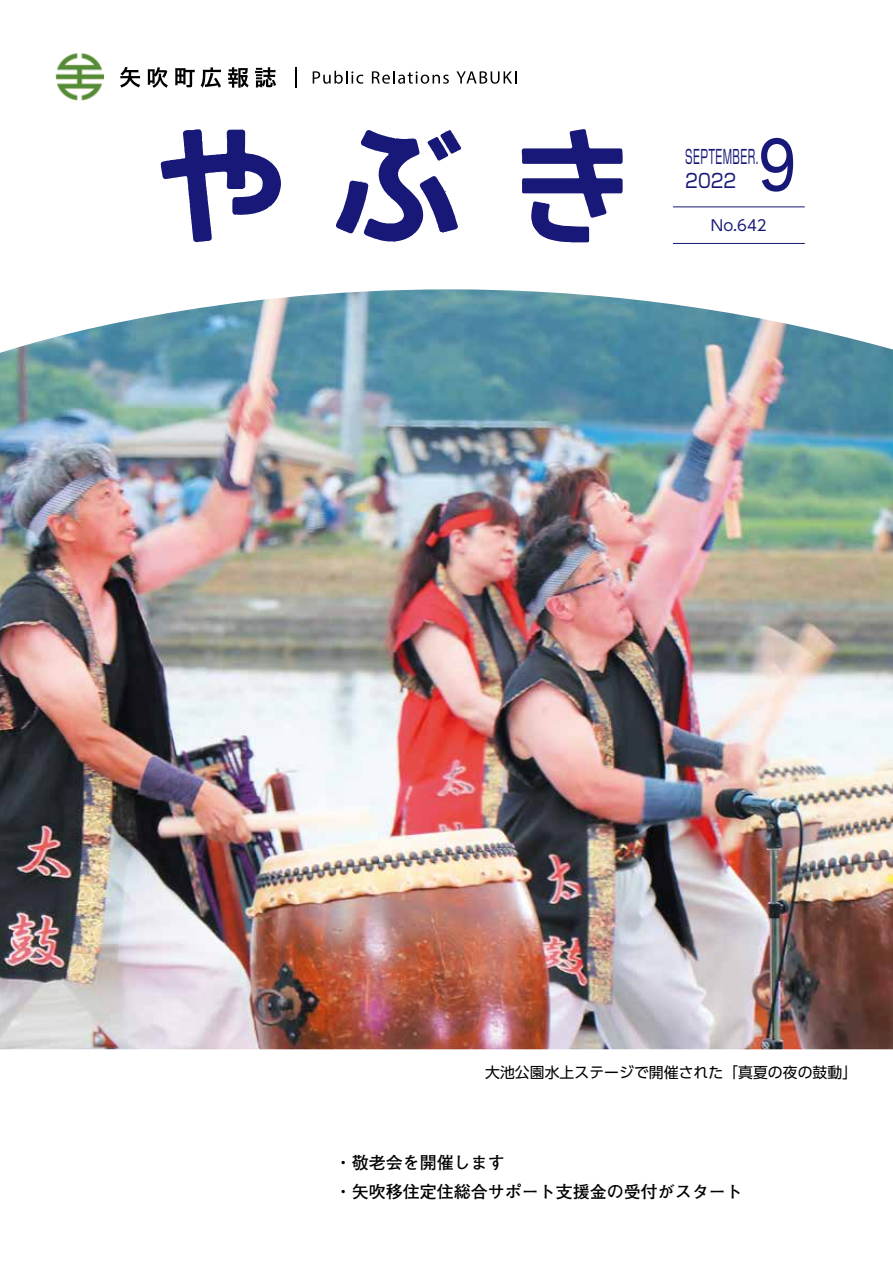
<style>
.page{position:relative;width:893px;height:1263px;background:#fff}
.page>*{position:absolute;margin:0;border:0;box-sizing:border-box;transform-origin:0 0}
.t1{font:66.3px "Hira Kaku Std N W5";color:#181878;scale:.83 1}
.t2{font:19.2px "Shin Go Pro";letter-spacing:.04em;color:#181878;scale:.52 1}
.t3{font:19.2px "Shin Go Pro";letter-spacing:.04em;color:#181878;scale:.88 1}
.t4{font:700 16.95px/29.7px "Futo Go B101 Pr 5";color:#000}
.t5{font:14.85px "UD Shin Go Pr 6";color:#000}
.t6{font:14.85px "UD Shin Go Pro";color:#181878}
</style>
<div class="page">
<svg style="left:120px;top:67px;width:20px;height:21px"></svg>
<svg style="left:148px;top:67px;width:20px;height:21px"></svg>
<svg style="left:175px;top:68px;width:20px;height:19px"></svg>
<svg style="left:201px;top:67px;width:20px;height:21px"></svg>
<svg style="left:228px;top:67px;width:21px;height:21px"></svg>
<svg style="left:255px;top:67px;width:21px;height:20px"></svg>
<svg style="left:296px;top:67px;width:1px;height:21px"></svg>
<svg style="left:313px;top:71px;width:50px;height:13px"></svg>
<svg style="left:372px;top:71px;width:77px;height:13px"></svg>
<svg style="left:456px;top:71px;width:60px;height:13px"></svg>
<svg style="left:521px;top:129px;width:102px;height:114px"></svg>
<svg style="left:336px;top:130px;width:126px;height:113px"></svg>
<svg style="left:160px;top:129px;width:121px;height:114px"></svg>
<img style="left:55px;top:53px;width:48px;height:47px">
<hr style="left:673px;top:207px;width:132px;height:1px;background:#181878">
<hr style="left:673px;top:243px;width:132px;height:1px;background:#181878">
<img style="left:0;top:289px;width:893px;height:760px">
<p class="t2" style="left:685px;top:141px;width:142px">SEPTEMBER.</p>
<h1 class="t1" style="left:750px;top:114px;width:68px">９</h1>
<p class="t3" style="left:685px;top:165px;width:60px">2022</p>
<p class="t6" style="left:711px;top:213px;width:57px">No.642</p>
<p class="t5" style="left:485px;top:1061px;width:374px">大池公園水上ステージで開催された「真夏の夜の鼓動「</p>
<p class="t4" style="left:335px;top:1146px;width:410px">・敬老会を開催します<br>・矢吹移住定住総合サポート支援金の受付がスタート</p>
</div>
